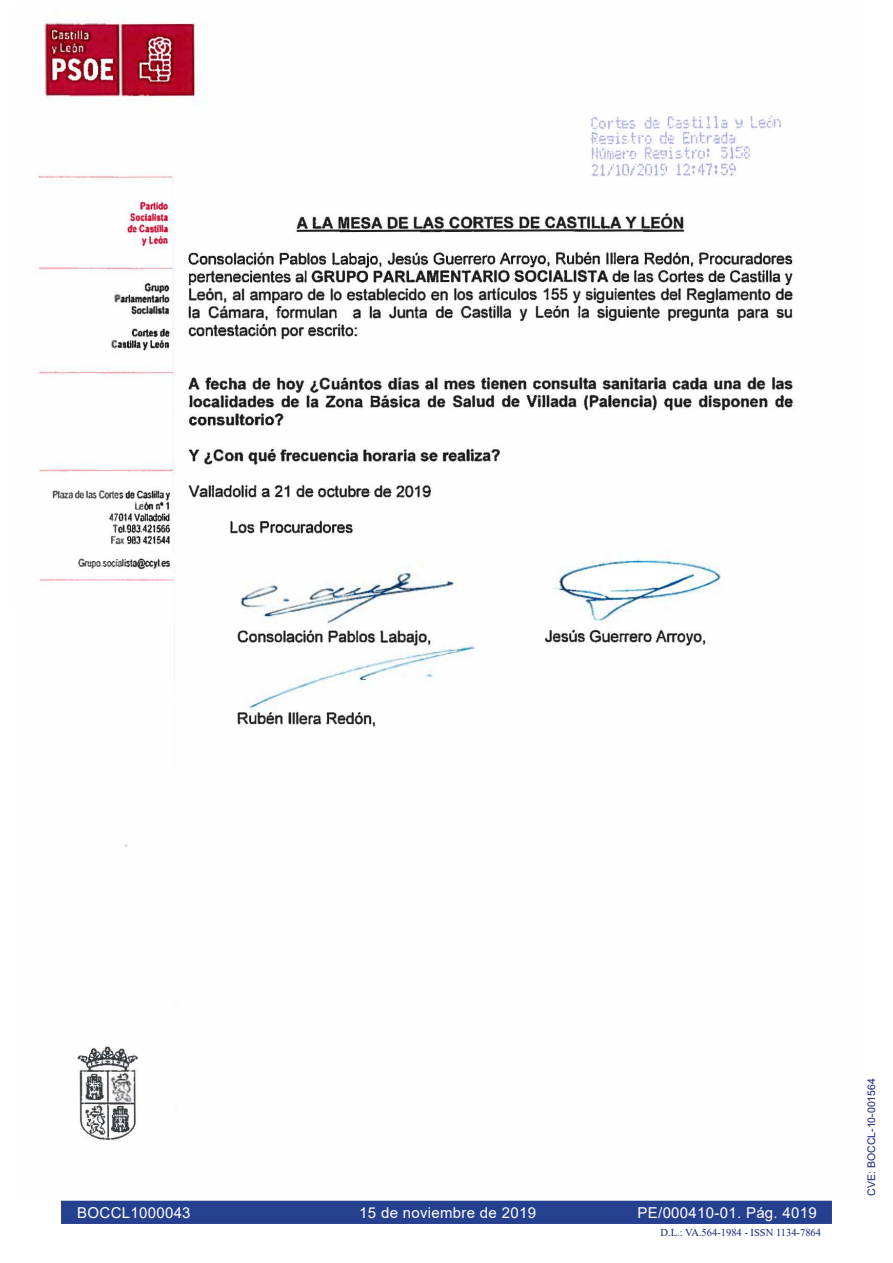
<style>
.page{position:relative;width:893px;height:1263px;background:#fff}
.page>*{position:absolute;margin:0;border:0;box-sizing:border-box;transform-origin:0 0}
.E_CVE{font:15px "Arial";letter-spacing:.02em;color:#fff}
.t1{font:10.5px "Times New Roman";color:#132477}
.t2{font:10.5px "Arial";color:#132477}
</style>
<div class="page">
<div style="left:60px;top:1200px;width:773px;height:25px;background:#25408f"></div>
<div style="left:60px;top:1199px;width:773px;height:26px;border:2px solid #fff"></div>
<img style="left:36px;top:20px;width:758px;height:1120px">
<p class="E_CVE" style="left:77px;top:1202px;width:115px">BOCCL1000043</p>
<p class="E_CVE" style="left:359px;top:1202px;width:178px">15 de noviembre de 2019</p>
<p class="E_CVE" style="left:638px;top:1202px;width:181px">PE/000410-01. Pág. 4019</p>
<p class="t1" style="left:661px;top:1225px;width:162px">D.L.: VA.564-1984 - ISSN 1134-7864</p>
<p class="t2" style="left:864px;top:1195px;width:119px;rotate:-90deg">CVE: BOCCL-10-001564</p>
</div>
